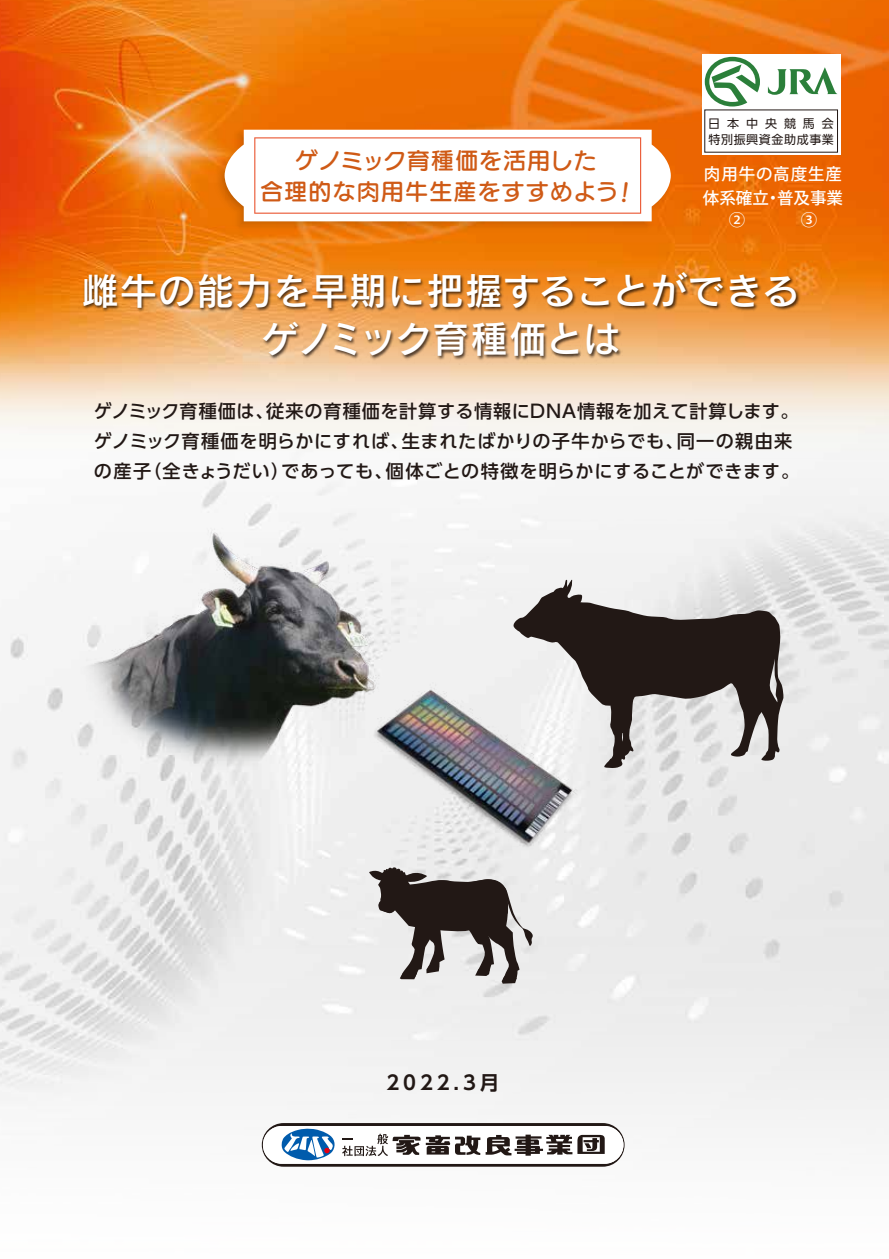
<style>
.page{position:relative;width:889px;height:1259px;background:#fff}
.page>*{position:absolute;margin:0;border:0;box-sizing:border-box;transform-origin:0 0}
.t1{font:37.5px/48px "Rodin Pro N DB";letter-spacing:.005em;color:#fff;text-align:center}
.t2{font:22.5px/31.5px "UD Marugo Large Pr 6 N DB";letter-spacing:.075em;color:#cf5a16;text-align:center}
.t3{font:700 19.5px "UD Shin Go Pro De";letter-spacing:.2em;color:#221815}
.t4{font:500 18.15px/29.7px "UD Shin Go Pro";letter-spacing:.04em;color:#221815}
.t5{font:500 16.5px/24px "Koz Go Pr 6 N";letter-spacing:.045em;color:#fff}
.t6{font:12px/16.5px "UD Shin Go Pro";letter-spacing:.05em;color:#221815}
</style>
<div class="page">
<img style="left:0;top:0;width:889px;height:198px">
<img style="left:0;top:198px;width:889px;height:969px">
<svg style="left:701px;top:54px;width:139px;height:101px"></svg>
<div style="left:704px;top:110px;width:133px;height:42px;background:#fff"></div>
<svg style="left:705px;top:57px;width:132px;height:49px"></svg>
<img style="left:79px;top:269px;width:727px;height:97px">
<svg style="left:369px;top:867px;width:164px;height:116px;background:#8d8987"></svg>
<svg style="left:513px;top:579px;width:271px;height:189px;background:#85807f"></svg>
<svg style="left:559px;top:579px;width:8px;height:13px"></svg>
<svg style="left:210px;top:124px;width:466px;height:112px;background:#e8750d"></svg>
<svg style="left:262px;top:1123px;width:362px;height:43px;fill:#241a17"></svg>
<div style="left:263px;top:1126px;width:360px;height:37px;background:#fff;border-radius:19px"></div>
<svg style="left:281px;top:1128px;width:54px;height:33px"></svg>
<svg style="left:426px;top:1134px;width:179px;height:21px"></svg>
<svg style="left:342px;top:1133px;width:78px;height:23px"></svg>
<img style="left:360px;top:665px;width:223px;height:190px">
<img style="left:77px;top:520px;width:377px;height:250px">
<svg style="left:225px;top:130px;width:446px;height:91px"></svg>
<p class="t2" style="left:260px;top:145px;width:359px">ゲノミック育種価を活用した<br>合理的な肉用牛生産をすすめよう</p>
<p class="t6" style="left:708px;top:115px;width:127px">日本中央競馬会特別振興資金助成事業</p>
<p class="t5" style="left:703px;top:163px;width:142px">肉用牛の高度生産体系確立・普及事業</p>
<p class="t5" style="left:729px;top:208px;width:18px">②</p>
<p class="t5" style="left:801px;top:208px;width:18px">③</p>
<h1 class="t1" style="left:81px;top:266px;width:720px">雌牛の能力を早期に把握することができるゲノミック育種価とは</h1>
<p class="t4" style="left:94px;top:396px;width:707px">ゲノミック育種価は、従来の育種価を計算する情報にDNA情報を加えて計算します。ゲノミック育種価を明らかにすれば、生まれたばかりの子牛からでも、同一の親由来の産子（全きょうだい）であっても、個体ごとの特徴を明らかにすることができます。</p>
<p class="t3" style="left:386px;top:1066px;width:114px">2022.3月</p>
</div>
